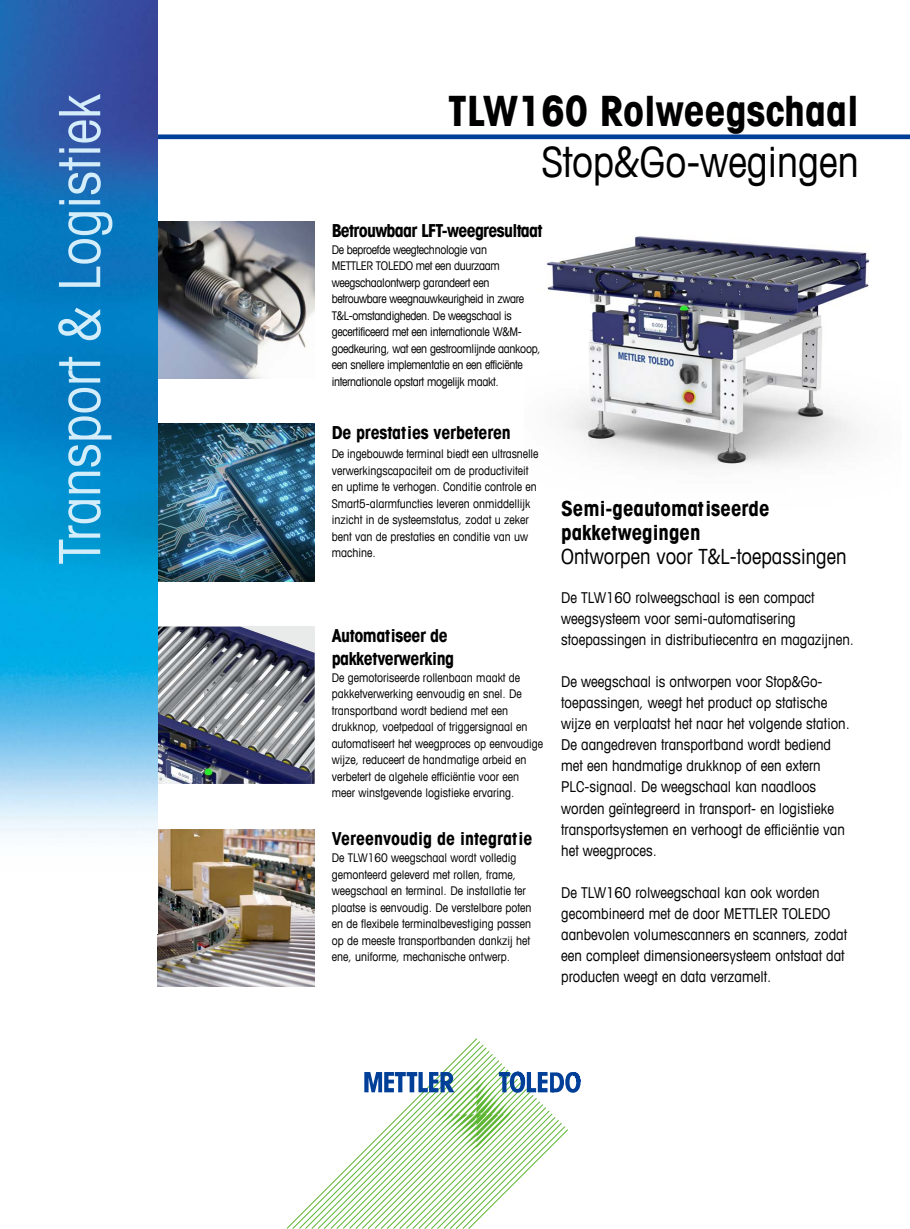
<style>
.page{position:relative;width:910px;height:1229px;background:#fff}
.page>*{position:absolute;margin:0;border:0;box-sizing:border-box;transform-origin:0 0}
.t1{font:condensed 57px "Avant Garde Com";color:#d3edfb}
.t2{font:700 condensed 42px "Avant Garde Com";color:#000}
.t3{font:condensed 42px "Avant Garde Com";color:#000}
.t4{font:700 condensed 21px/24px "Avant Garde Com";color:#000}
.t5{font:condensed 21px "Avant Garde Com";color:#000}
.t6{font:700 condensed 18px/22.5px "Avant Garde Com";letter-spacing:-.025em;color:#000}
.t7{font:700 condensed 18px "Avant Garde Com";color:#000}
.t8{font:condensed 15px/21px "Avant Garde Com";color:#000}
.t9{font:condensed 12px/16.5px "Avant Garde Com";color:#000}
.t10{font:condensed 12px/16.5px "Avant Garde Com";letter-spacing:-.025em;color:#000}
</style>
<div class="page">
<img style="left:546px;top:236px;width:324px;height:231px">
<img style="left:157px;top:626px;width:158px;height:158px">
<img style="left:157px;top:829px;width:158px;height:158px">
<img style="left:157px;top:424px;width:158px;height:157px">
<img style="left:157px;top:221px;width:158px;height:157px">
<div style="left:125px;top:134px;width:785px;height:5px;background:#003f98"></div>
<img style="left:1px;top:1px;width:156px;height:837px">
<svg style="left:286px;top:1038px;width:256px;height:191px"></svg>
<svg style="left:364px;top:1071px;width:217px;height:85px"></svg>
<h1 class="t1" style="left:45px;top:564px;width:472px;rotate:-90deg">Transport &amp; Logistiek</h1>
<h2 class="t2" style="left:448px;top:84px;width:412px">TLW160 Rolweegschaal</h2>
<h2 class="t3" style="left:542px;top:136px;width:319px">Stop&amp;Go-wegingen</h2>
<h3 class="t6" style="left:332px;top:218px;width:212px">Betrouwbaar LFT-weegresultaat</h3>
<p class="t10" style="left:332px;top:241px;width:211px">De beproefde weegtechnologie van<br>METTLER TOLEDO met een duurzaam weegschaalontwerp garandeert een betrouwbare weegnauwkeurigheid in zware T&amp;L-omstandigheden. De weegschaal is gecertificeerd met een internationale W&amp;M&shy;goedkeuring, wat een gestroomlijnde aankoop, een snellere implementatie en een efficiënte internationale opstart mogelijk maakt.</p>
<h3 class="t6" style="left:332px;top:421px;width:181px">De prestaties verbeteren</h3>
<p class="t9" style="left:332px;top:445px;width:208px">De ingebouwde terminal biedt een ultrasnelle verwerkingscapaciteit om de productiviteit en uptime te verhogen. Conditie controle en Smart5-alarmfuncties leveren onmiddellijk inzicht in de systeemstatus, zodat u zeker bent van de prestaties en conditie van uw machine.</p>
<h3 class="t4" style="left:561px;top:495px;width:210px">Semi-geautomatiseerde pakketwegingen</h3>
<h3 class="t5" style="left:561px;top:543px;width:287px">Ontworpen voor T&amp;L-toepassingen</h3>
<p class="t8" style="left:561px;top:587px;width:294px">De TLW160 rolweegschaal is een compact weegsysteem voor semi-automatisering stoepassingen in distributiecentra en magazijnen.</p>
<p class="t8" style="left:561px;top:671px;width:290px">De weegschaal is ontworpen voor Stop&amp;Go&shy;toepassingen, weegt het product op statische wijze en verplaatst het naar het volgende station.<br>De aangedreven transportband wordt bediend met een handmatige drukknop of een extern PLC-signaal. De weegschaal kan naadloos worden geïntegreerd in transport- en logistieke transportsystemen en verhoogt de efficiëntie van het weegproces.</p>
<p class="t8" style="left:561px;top:881px;width:287px">De TLW160 rolweegschaal kan ook worden gecombineerd met de door METTLER TOLEDO aanbevolen volumescanners en scanners, zodat een compleet dimensioneersysteem ontstaat dat producten weegt en data verzamelt.</p>
<h3 class="t6" style="left:332px;top:624px;width:124px">Automatiseer de pakketverwerking</h3>
<p class="t9" style="left:332px;top:669px;width:213px">De gemotoriseerde rollenbaan maakt de pakketverwerking eenvoudig en snel. De transportband wordt bediend met een drukknop, voetpedaal of triggersignaal en automatiseert het weegproces op eenvoudige wijze, reduceert de handmatige arbeid en verbetert de algehele efficiëntie voor een meer winstgevende logistieke ervaring.</p>
<h3 class="t7" style="left:332px;top:827px;width:202px">Vereenvoudig de integratie</h3>
<p class="t9" style="left:332px;top:849px;width:201px">De TLW160 weegschaal wordt volledig gemonteerd geleverd met rollen, frame, weegschaal en terminal. De installatie ter plaatse is eenvoudig. De verstelbare poten en de flexibele terminalbevestiging passen op de meeste transportbanden dankzij het ene, uniforme, mechanische ontwerp.</p>
</div>
